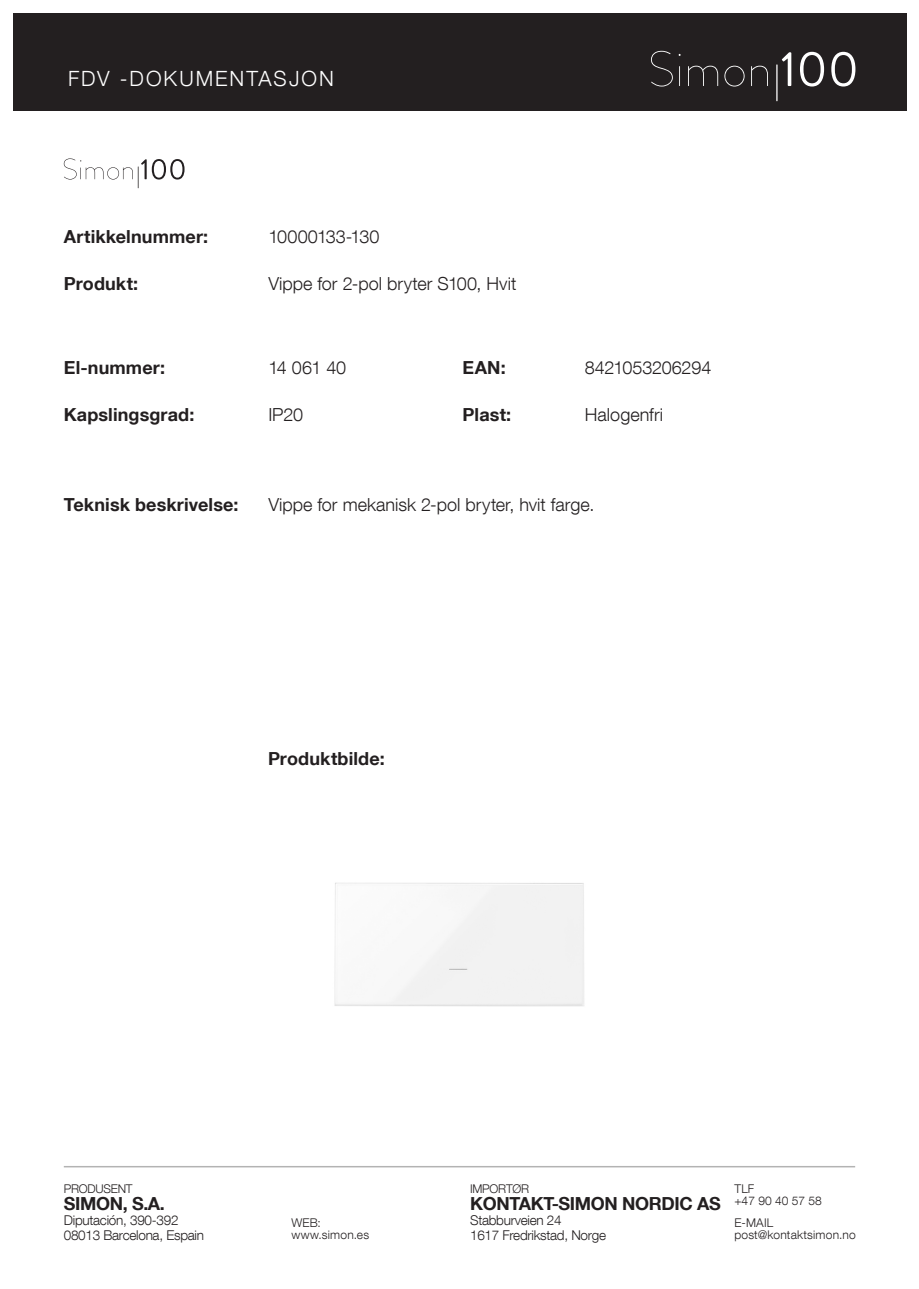
<style>
.page{position:relative;width:919px;height:1289px;background:#fff}
.page>*{position:absolute;margin:0;border:0;box-sizing:border-box;transform-origin:0 0}
.t1{font:300 21px "Helvetica Neue LT Com";letter-spacing:.095em;color:#fff}
.t2{font:300 18px "Helvetica Neue LT Com";color:#231f20}
.t3{font:700 18px "Helvetica Neue LT Com";letter-spacing:.005em;color:#231f20}
.t4{font:700 18px "Helvetica Neue LT Com";letter-spacing:-.02em;color:#231f20}
.t5{font:300 13.5px/15px "Helvetica Neue LT Com";letter-spacing:-.02em;color:#231f20}
.t6{font:300 12px/12px "Helvetica Neue LT Com";letter-spacing:.01em;color:#231f20}
.t7{font:300 12px "Helvetica Neue LT Com";letter-spacing:-.02em;color:#231f20}
</style>
<div class="page">
<div style="left:13px;top:13px;width:893px;height:98px;background:#231f20"></div>
<svg style="left:651px;top:51px;width:21px;height:35px"></svg>
<svg style="left:679px;top:66px;width:1px;height:20px"></svg>
<svg style="left:688px;top:66px;width:30px;height:20px"></svg>
<svg style="left:724px;top:66px;width:20px;height:20px"></svg>
<svg style="left:751px;top:66px;width:17px;height:20px"></svg>
<svg style="left:781px;top:52px;width:10px;height:34px"></svg>
<svg style="left:800px;top:52px;width:24px;height:34px"></svg>
<svg style="left:831px;top:52px;width:24px;height:34px"></svg>
<hr style="left:776px;top:64px;width:1px;height:37px;background:#fff">
<hr style="left:64px;top:1165px;width:791px;height:2px;background:#b3b3b3">
<svg style="left:64px;top:158px;width:120px;height:30px"></svg>
<p class="t1" style="left:68px;top:66px;width:267px">FDV -DOKUMENTASJON</p>
<p class="t3" style="left:64px;top:225px;width:146px">Artikkelnummer:</p>
<p class="t3" style="left:64px;top:272px;width:76px">Produkt:</p>
<p class="t2" style="left:268px;top:226px;width:112px">10000133-130</p>
<p class="t2" style="left:268px;top:272px;width:249px">Vippe for 2-pol bryter S100, Hvit</p>
<p class="t3" style="left:64px;top:356px;width:103px">El-nummer:</p>
<p class="t3" style="left:64px;top:403px;width:132px">Kapslingsgrad:</p>
<p class="t3" style="left:462px;top:403px;width:50px">Plast:</p>
<p class="t3" style="left:462px;top:356px;width:45px">EAN:</p>
<p class="t2" style="left:268px;top:357px;width:79px">14 061 40</p>
<p class="t2" style="left:268px;top:403px;width:36px">IP20</p>
<p class="t2" style="left:585px;top:403px;width:80px">Halogenfri</p>
<p class="t2" style="left:585px;top:357px;width:128px">8421053206294</p>
<p class="t3" style="left:64px;top:493px;width:176px">Teknisk beskrivelse:</p>
<p class="t2" style="left:268px;top:493px;width:327px">Vippe for mekanisk 2-pol bryter, hvit farge.</p>
<p class="t3" style="left:268px;top:747px;width:118px">Produktbilde:</p>
<p class="t7" style="left:64px;top:1181px;width:70px">PRODUSENT</p>
<p class="t3" style="left:64px;top:1191px;width:103px">SIMON, S.A.</p>
<p class="t5" style="left:64px;top:1212px;width:142px">Diputación, 390-392<br>08013 Barcelona, Espain</p>
<p class="t7" style="left:470px;top:1181px;width:61px">IMPORTØR</p>
<p class="t4" style="left:470px;top:1191px;width:252px">KONTAKT-SIMON NORDIC AS</p>
<p class="t5" style="left:470px;top:1212px;width:137px">Stabburveien 24<br>1617 Fredrikstad, Norge</p>
<p class="t6" style="left:734px;top:1182px;width:89px">TLF<br>+47 90 40 57 58</p>
<p class="t6" style="left:291px;top:1216px;width:79px">WEB: www.simon.es</p>
<p class="t6" style="left:734px;top:1216px;width:123px">E-MAIL post@kontaktsimon.no</p>
</div>
